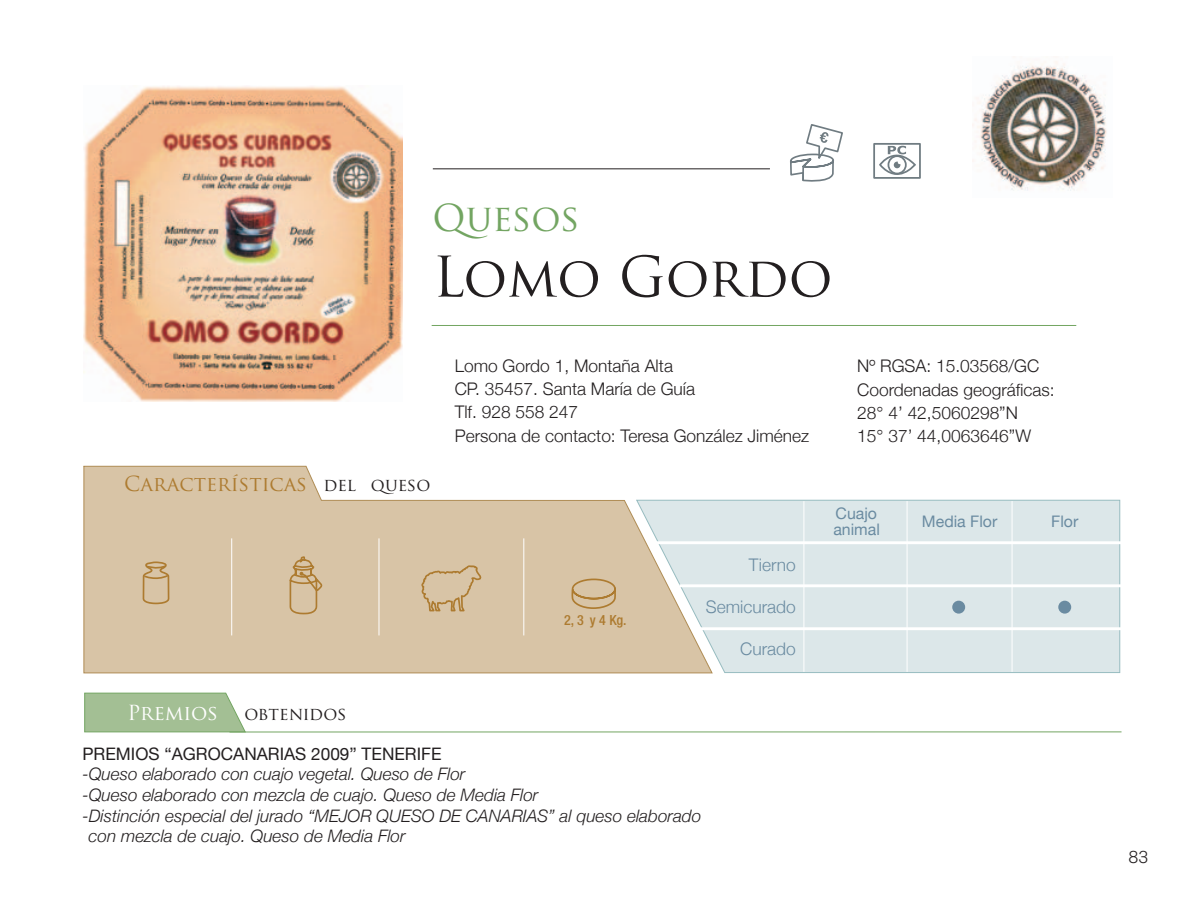
<style>
.page{position:relative;width:1191px;height:908px;background:#fff}
.page>*{position:absolute;margin:0;border:0;box-sizing:border-box;transform-origin:0 0}
.t1{font:54.4px "Trajan Pro";color:#231f20}
.t2{font:36.2px "Trajan Pro";color:#73a562}
.t3{font:20.2px "Trajan Pro";color:#ad7b30}
.t4{font:20.2px "Trajan Pro";color:#fff}
.t5{font:300 17.4px "Helvetica Neue";color:#231f20}
.t6{font:300 17.4px "Helvetica Neue";color:#6a8ba1}
.t7{font:17.4px "Trajan Pro";color:#231f20}
.t8{font:italic 300 17.2px "Helvetica Neue";color:#231f20}
.t9{font:17.2px "Helvetica Neue";color:#231f20}
.t10{font:300 17px "Akzidenz Grotesk BE";color:#231f20}
.t11{font:16px "Helvetica Neue";color:#6a8ba1}
.t12{font:500 condensed 14px "Helvetica Neue LT Std";color:#ad7b30}
.s1{font-size:17.4px;color:#231f20}
</style>
<div class="page">
<hr style="left:432px;top:325px;width:644px;height:1px;background:#73a562">
<hr style="left:433px;top:168px;width:337px;height:1px;background:#231f20">
<svg style="left:790px;top:124px;width:53px;height:58px"></svg>
<svg style="left:83px;top:465px;width:552px;height:208px;background:#dbc9ae"></svg>
<hr style="left:231px;top:538px;width:1px;height:97px;background:#fff">
<hr style="left:379px;top:538px;width:1px;height:97px;background:#fff">
<hr style="left:523px;top:538px;width:1px;height:97px;background:#fff">
<svg style="left:287px;top:493px;width:36px;height:122px;background:#d3bc9a"></svg>
<div style="left:873px;top:143px;width:48px;height:36px;border:2px solid #707c82"></div>
<svg style="left:877px;top:144px;width:40px;height:35px"></svg>
<svg style="left:635px;top:499px;width:485px;height:174px;background:#dbe4e3"></svg>
<hr style="left:679px;top:584px;width:450px;height:3px;background:#fff">
<hr style="left:697px;top:627px;width:433px;height:3px;background:#fff">
<hr style="left:653px;top:541px;width:476px;height:3px;background:#fff">
<hr style="left:803px;top:501px;width:1px;height:170px;background:#fff">
<hr style="left:906px;top:501px;width:1px;height:170px;background:#fff">
<hr style="left:1011px;top:501px;width:1px;height:170px;background:#fff">
<div style="left:1058px;top:600px;width:13px;height:13px;background:#6a8ba1;border-radius:50%"></div>
<div style="left:952px;top:600px;width:13px;height:13px;background:#6a8ba1;border-radius:50%"></div>
<svg style="left:138px;top:562px;width:34px;height:42px"></svg>
<svg style="left:570px;top:577px;width:47px;height:32px;background:#cfb58e"></svg>
<img style="left:83px;top:86px;width:319px;height:315px">
<svg style="left:420px;top:564px;width:61px;height:48px;background:#d1b994"></svg>
<img style="left:972px;top:61px;width:135px;height:130px">
<svg style="left:84px;top:692px;width:162px;height:40px;background:#a7c29a"></svg>
<hr style="left:229px;top:731px;width:892px;height:1px;background:#73a562">
<p class="t2" style="left:432px;top:195px;width:149px">Quesos</p>
<p class="t1" style="left:432px;top:242px;width:401px">Lomo Gordo</p>
<p class="t3" style="left:124px;top:471px;width:307px">Características <span class="s1">del queso</span></p>
<p class="t5" style="left:455px;top:355px;width:220px">Lomo Gordo 1, Montaña Alta</p>
<p class="t5" style="left:455px;top:378px;width:242px">CP. 35457. Santa María de Guía</p>
<p class="t5" style="left:455px;top:401px;width:125px">Tlf. 928 558 247</p>
<p class="t5" style="left:455px;top:424px;width:356px">Persona de contacto: Teresa González Jiménez</p>
<p class="t5" style="left:857px;top:355px;width:183px">Nº RGSA: 15.03568/GC</p>
<p class="t5" style="left:857px;top:378px;width:199px">Coordenadas geográficas:</p>
<p class="t5" style="left:857px;top:401px;width:162px">28° 4’ 42,5060298”N</p>
<p class="t5" style="left:857px;top:425px;width:175px">15° 37’ 44,0063646”W</p>
<p class="t4" style="left:127px;top:699px;width:92px">Premios</p>
<p class="t7" style="left:244px;top:702px;width:103px">obtenidos</p>
<p class="t12" style="left:564px;top:611px;width:64px">2, 3 y 4 Kg.</p>
<p class="t6" style="left:749px;top:553px;width:49px">Tierno</p>
<p class="t6" style="left:706px;top:595px;width:91px">Semicurado</p>
<p class="t6" style="left:740px;top:637px;width:57px">Curado</p>
<p class="t9" style="left:82px;top:743px;width:360px">PREMIOS “AGROCANARIAS 2009” TENERIFE</p>
<p class="t8" style="left:82px;top:763px;width:384px">-Queso elaborado con cuajo vegetal. Queso de Flor</p>
<p class="t8" style="left:82px;top:784px;width:457px">-Queso elaborado con mezcla de cuajo. Queso de Media Flor</p>
<p class="t8" style="left:82px;top:804px;width:620px">-Distinción especial del jurado “MEJOR QUESO DE CANARIAS” al queso elaborado</p>
<p class="t8" style="left:89px;top:825px;width:318px">con mezcla de cuajo. Queso de Media Flor</p>
<p class="t11" style="left:835px;top:503px;width:43px">Cuajo</p>
<p class="t11" style="left:922px;top:511px;width:77px">Media Flor</p>
<p class="t11" style="left:1051px;top:511px;width:29px">Flor</p>
<p class="t11" style="left:833px;top:519px;width:48px">animal</p>
<p class="t10" style="left:1128px;top:847px;width:21px">83</p>
</div>
